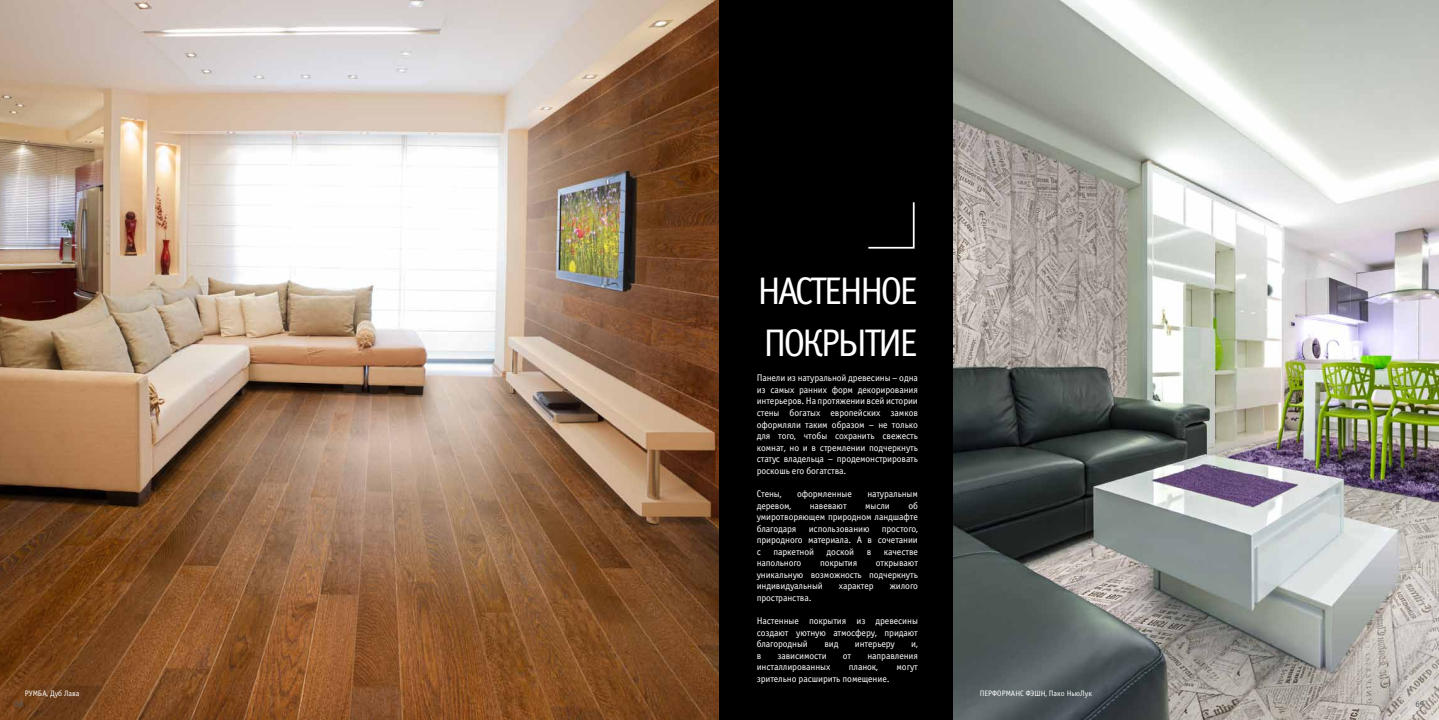
<style>
.page{position:relative;width:1439px;height:720px;background:#fff}
.page>*{position:absolute;margin:0;border:0;box-sizing:border-box;transform-origin:0 0}
.t1{font:38.5px/52.5px "Officina Sans C";letter-spacing:-.075em;color:#fff}
.t2{font:9.62px/11.5px "Officina Sans C";letter-spacing:-.01em;color:#fff;text-align:justify}
.t3{font:8.75px "Officina Sans ITC Pro";color:#58595b}
.t4{font:7.88px "Officina Sans C";color:#fff}
</style>
<div class="page">
<img style="left:0;top:0;width:719px;height:719px">
<div style="left:719px;top:0;width:242px;height:719px;background:#000"></div>
<svg style="left:868px;top:202px;width:47px;height:47px"></svg>
<img style="left:954px;top:0;width:485px;height:719px">
<h1 class="t1" style="left:757px;top:265px;width:125px">НАСТЕННОЕ<br>ПОКРЫТИЕ</h1>
<p class="t2" style="left:756px;top:372px;width:163px">Панели из натуральной древесины – одна из самых ранних форм декорирования интерьеров. На протяжении всей истории стены богатых европейских замков оформляли таким образом – не только для того, чтобы сохранить свежесть комнат, но и в стремлении подчеркнуть статус владельца – продемонстрировать роскошь его богатства.</p>
<p class="t2" style="left:756px;top:488px;width:26px">Стены,</p>
<p class="t2" style="left:797px;top:488px;width:56px">оформленные</p>
<p class="t2" style="left:867px;top:488px;width:52px">натуральным</p>
<p class="t2" style="left:756px;top:499px;width:36px">деревом,</p>
<p class="t2" style="left:810px;top:499px;width:38px">навевают</p>
<p class="t2" style="left:865px;top:499px;width:26px">мысли</p>
<p class="t2" style="left:756px;top:499px;width:163px;text-indent:152px">об умиротворяющем природном ландшафте благодаря</p>
<p class="t2" style="left:756px;top:522px;width:163px;text-indent:125px">простого, природного материала. А в сочетании с</p>
<p class="t2" style="left:808px;top:522px;width:62px">использованию</p>
<p class="t2" style="left:773px;top:545px;width:42px">паркетной</p>
<p class="t2" style="left:826px;top:545px;width:29px">доской</p>
<p class="t2" style="left:866px;top:545px;width:6px">в</p>
<p class="t2" style="left:884px;top:545px;width:36px">качестве</p>
<p class="t2" style="left:756px;top:557px;width:46px">напольного</p>
<p class="t2" style="left:820px;top:557px;width:39px">покрытия</p>
<p class="t2" style="left:756px;top:557px;width:163px;text-indent:119px">открывают уникальную возможность подчеркнуть индивидуальный</p>
<p class="t2" style="left:839px;top:580px;width:36px">характер</p>
<p class="t2" style="left:889px;top:580px;width:30px">жилого</p>
<p class="t2" style="left:756px;top:592px;width:56px">пространства.</p>
<p class="t2" style="left:756px;top:615px;width:163px">Настенные покрытия из древесины создают уютную атмосферу, придают благородный</p>
<p class="t2" style="left:824px;top:638px;width:16px">вид</p>
<p class="t2" style="left:855px;top:638px;width:41px">интерьеру</p>
<p class="t2" style="left:911px;top:638px;width:8px">и,</p>
<p class="t4" style="left:25px;top:689px;width:56px">РУМБА, Дуб Лава</p>
<p class="t2" style="left:756px;top:649px;width:6px">в</p>
<p class="t2" style="left:777px;top:649px;width:51px">зависимости</p>
<p class="t2" style="left:843px;top:649px;width:10px">от</p>
<p class="t2" style="left:867px;top:649px;width:52px">направления</p>
<p class="t2" style="left:756px;top:661px;width:75px">инсталлированных</p>
<p class="t2" style="left:849px;top:661px;width:31px">планок,</p>
<p class="t2" style="left:896px;top:661px;width:23px">могут</p>
<p class="t2" style="left:756px;top:672px;width:134px">зрительно расширить помещение.</p>
<p class="t4" style="left:979px;top:689px;width:114px">ПЕРФОРМАН С ФЭШН, Пако Н ьюЛук</p>
<p class="t3" style="left:15px;top:699px;width:10px">68</p>
<p class="t3" style="left:1415px;top:699px;width:10px">69</p>
</div>
